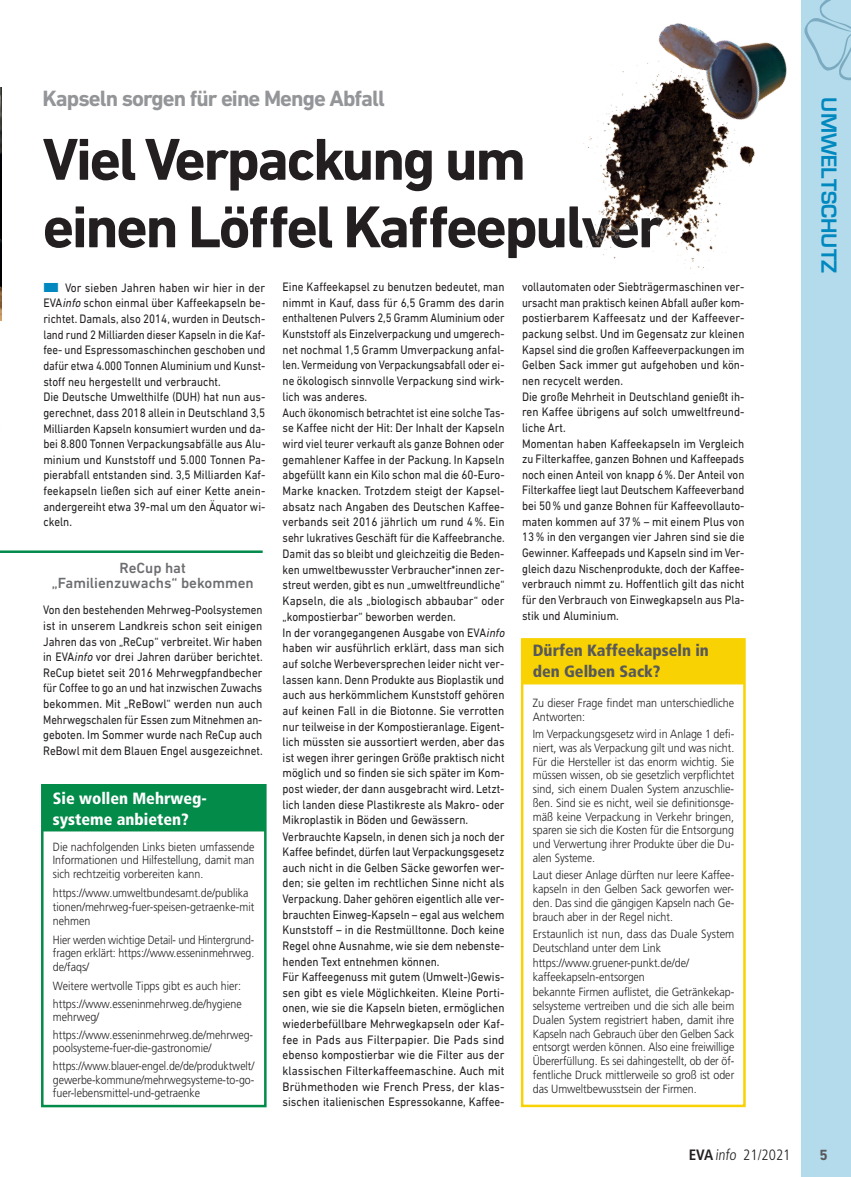
<style>
.page{position:relative;width:851px;height:1177px;background:#fff}
.page>*{position:absolute;margin:0;border:0;box-sizing:border-box;transform-origin:0 0}
.t1{font:700 60px/67.5px "DIN Next LT Pro";letter-spacing:-.04em;color:#231f20}
.t2{font:700 22.5px "DIN Next LT Pro";letter-spacing:-.04em;color:#939598}
.t3{font:700 22.5px "Eurostile";color:#0088bf}
.t4{font:900 condensed 16.25px/20.9px "Frutiger";color:#57585a}
.t5{font:900 condensed 16.25px/20.9px "Frutiger";color:#fff}
.t6{font:500 15px/15px "DIN Next LT Pro";color:#6c6d70;text-align:center}
.t7{font:300 condensed 15px "Frutiger";color:#231f20}
.t8{font:700 15px "DIN Next LT Pro";color:#57585a}
.t9{font:12.5px/15.6px "DIN Next LT Pro";color:#231f20;scale:.9 1}
.t10{font:12.5px/15.6px "DIN Next LT Pro";color:#231f20;scale:.92 1}
.t11{font:12.5px/15.6px "DIN Next LT Pro";color:#231f20;text-align:justify;scale:.89 1}
.t12{font:300 11.88px/13.8px "Frutiger";color:#231f20;scale:.9 1}
.t13{font:300 11.88px/13.8px "Frutiger";color:#231f20;text-align:justify;scale:.87 1}
.t14{font:300 11.88px/13.8px "Frutiger";color:#231f20;scale:.89 1}
.t15{font:300 11.88px/13.8px "Frutiger";color:#231f20;scale:.92 1}
.s1{color:#0088bf}
.s2{font-style:italic}
.s3{font-weight:700}
</style>
<div class="page">
<div style="left:801px;top:0;width:49px;height:1176px;background:#b3dbeb"></div>
<img style="left:0;top:88px;width:2px;height:232px">
<div style="left:42px;top:785px;width:223px;height:25px;background:#038b4a"></div>
<div style="left:42px;top:806px;width:223px;height:25px;background:#038b4a"></div>
<hr style="left:0;top:550px;width:263px;height:3px;background:#038b4a">
<img style="left:583px;top:0;width:248px;height:289px">
<div style="left:41px;top:784px;width:225px;height:323px;border:2px solid #038b4a"></div>
<div style="left:522px;top:638px;width:222px;height:25px;background:#f8d202"></div>
<div style="left:522px;top:659px;width:222px;height:25px;background:#f8d202"></div>
<div style="left:521px;top:638px;width:224px;height:469px;border:2px solid #f8d202"></div>
<h2 class="t2" style="left:43px;top:85px;width:344px">Kapseln sorgen für eine Menge Abfall</h2>
<h1 class="t1" style="left:43px;top:125px;width:622px">Viel Verpackung um einen Löffel Kaffeepulver</h1>
<p class="t9" style="left:522px;top:279px;width:248px">vollautomaten oder Siebträgermaschinen ver&shy;ursacht man praktisch keinen Abfall außer kom&shy;postierbarem Kaffeesatz und der Kaffeever&shy;packung selbst. Und im Gegensatz zur kleinen Kapsel sind die großen Kaffeeverpackungen im Gelben Sack immer gut aufgehoben und kön&shy;nen recycelt werden.<br>Die große Mehrheit in Deutschland genießt ih&shy;ren Kaffee übrigens auf solch umweltfreund&shy;liche Art.<br>Momentan haben Kaffeekapseln im Vergleich zu Filterkaffee, ganzen Bohnen und Kaffeepads noch einen Anteil von knapp 6%. Der Anteil von Filterkaffee liegt laut Deutschem Kaffeeverband bei 50% und ganze Bohnen für Kaffeevollauto&shy;maten kommen auf 37% – mit einem Plus von 13% in den vergangen vier Jahren sind sie die Gewinner. Kaffeepads und Kapseln sind im Ver&shy;gleich dazu Nischenprodukte, doch der Kaffee&shy;verbrauch nimmt zu. Hoffentlich gilt das nicht für den Verbrauch von Einwegkapseln aus Pla&shy;stik und Aluminium.</p>
<h3 class="t4" style="left:532px;top:639px;width:178px">Dürfen Kaffeekapseln in den Gelben Sack?</h3>
<p class="t12" style="left:532px;top:696px;width:225px">Zu dieser Frage findet man unterschiedliche<br>Antworten:</p>
<p class="t12" style="left:532px;top:727px;width:225px;text-align:justify">Im Verpackungsgesetz wird in Anlage 1 defi&shy;niert, was als Verpackung gilt und was nicht.<br>Für die Hersteller ist das enorm wichtig. Sie müssen wissen, ob sie gesetzlich verpflichtet sind, sich einem Dualen System anzuschlie&shy;ßen. Sind sie es nicht, weil sie definitionsge&shy;mäß keine Verpackung in Verkehr bringen, sparen sie sich die Kosten für die Entsorgung und Verwertung ihrer Produkte über die Du&shy;alen Systeme.</p>
<p class="t12" style="left:532px;top:868px;width:225px;text-align:justify">Laut dieser Anlage dürften nur leere Kaffee&shy;kapseln in den Gelben Sack geworfen wer&shy;den. Das sind die gängigen Kapseln nach Ge&shy;brauch aber in der Regel nicht.</p>
<p class="t15" style="left:532px;top:926px;width:220px">Erstaunlich ist nun, dass das Duale System<br>Deutschland unter dem Link</p>
<p class="t12" style="left:532px;top:956px;width:175px">https://www.gruener-punkt.de/de/ kaffeekapseln-entsorgen</p>
<p class="t12" style="left:532px;top:985px;width:225px;text-align:justify">bekannte Firmen auflistet, die Getränkekap&shy;selsysteme vertreiben und die sich alle beim Dualen System registriert haben, damit ihre Kapseln nach Gebrauch über den Gelben Sack entsorgt werden können. Also eine freiwillige Übererfüllung. Es sei dahingestellt, ob der öf&shy;fentliche Druck mittlerweile so groß ist oder das Umweltbewusstsein der Firmen.</p>
<p class="t10" style="left:43px;top:279px;width:243px"><span class="s1">■</span> Vor sieben Jahren haben wir hier in der EVA<span class="s2">info</span> schon einmal über Kaffeekapseln be&shy;richtet. Damals, also 2014, wurden in Deutsch&shy;land rund 2 Milliarden dieser Kapseln in die Kaf&shy;fee- und Espressomaschinchen geschoben und dafür etwa 4.000 Tonnen Aluminium und Kunst&shy;stoff neu hergestellt und verbraucht.<br>Die Deutsche Umwelthilfe (DUH) hat nun aus&shy;gerechnet, dass 2018 allein in Deutschland 3,5<br>Milliarden Kapseln konsumiert wurden und da&shy;bei 8.800 Tonnen Verpackungsabfälle aus Alu&shy;minium und Kunststoff und 5.000 Tonnen Pa&shy;pierabfall entstanden sind. 3,5 Milliarden Kaf&shy;feekapseln ließen sich auf einer Kette anein&shy;andergereiht etwa 39-mal um den Äquator wi&shy;ckeln.</p>
<p class="t9" style="left:282px;top:279px;width:251px">Eine Kaffeekapsel zu benutzen bedeutet, man nimmt in Kauf, dass für 6,5 Gramm des darin enthaltenen Pulvers 2,5 Gramm Aluminium oder Kunststoff als Einzelverpackung und umgerech&shy;net nochmal 1,5 Gramm Umverpackung anfal&shy;len. Vermeidung von Verpackungsabfall oder ei&shy;ne ökologisch sinnvolle Verpackung sind wirk&shy;lich was anderes.<br>Auch ökonomisch betrachtet ist eine solche Tas&shy;se Kaffee nicht der Hit: Der Inhalt der Kapseln wird viel teurer verkauft als ganze Bohnen oder gemahlener Kaffee in der Packung. In Kapseln abgefüllt kann ein Kilo schon mal die 60-Euro-Marke knacken. Trotzdem steigt der Kapsel&shy;absatz nach Angaben des Deutschen Kaffee&shy;verbands seit 2016 jährlich um rund 4%. Ein sehr lukratives Geschäft für die Kaffeebranche.<br>Damit das so bleibt und gleichzeitig die Beden&shy;ken umweltbewusster Verbraucher*innen zer&shy;streut werden, gibt es nun „umweltfreundliche“ Kapseln, die als „biologisch abbaubar“ oder „kompostierbar“ beworben werden.<br>In der vorangegangenen Ausgabe von EVA<span class="s2">info </span>haben wir ausführlich erklärt, dass man sich auf solche Werbeversprechen leider nicht ver&shy;lassen kann. Denn Produkte aus Bioplastik und auch aus herkömmlichem Kunststoff gehören auf keinen Fall in die Biotonne. Sie verrotten nur teilweise in der Kompostieranlage. Eigent&shy;lich müssten sie aussortiert werden, aber das ist wegen ihrer geringen Größe praktisch nicht möglich und so finden sie sich später im Kom&shy;post wieder, der dann ausgebracht wird. Letzt&shy;lich landen diese Plastikreste als Makro- oder Mikroplastik in Böden und Gewässern.<br>Verbrauchte Kapseln, in denen sich ja noch der Kaffee befindet, dürfen laut Verpackungsgesetz auch nicht in die Gelben Säcke geworfen wer&shy;den; sie gelten im rechtlichen Sinne nicht als Verpackung. Daher gehören eigentlich alle ver&shy;brauchten Einweg-Kapseln – egal aus welchem Kunststoff – in die Restmülltonne. Doch keine Regel ohne Ausnahme, wie sie dem nebenste&shy;henden Text entnehmen können.<br>Für Kaffeegenuss mit gutem (Umwelt-)Gewis&shy;sen gibt es viele Möglichkeiten. Kleine Porti&shy;onen, wie sie die Kapseln bieten, ermöglichen wiederbefüllbare Mehrwegkapseln oder Kaf&shy;fee in Pads aus Filterpapier. Die Pads sind ebenso kompostierbar wie die Filter aus der klassischen Filterkaffeemaschine. Auch mit Brühmethoden wie French Press, der klas&shy;sischen italienischen Espressokanne, Kaffee-</p>
<p class="t6" style="left:52px;top:560px;width:203px">ReCup hat<br>„Familienzuwachs“ bekommen</p>
<p class="t11" style="left:43px;top:602px;width:248px">Von den bestehenden Mehrweg-Poolsystemen ist in unserem Landkreis schon seit einigen Jahren das von „ReCup“ verbreitet. Wir haben in EVA<span class="s2">info</span> vor drei Jahren darüber berichtet.<br>ReCup bietet seit 2016 Mehrwegpfandbecher für Coffee to go an und hat inzwischen Zuwachs bekommen. Mit „ReBowl“ werden nun auch Mehrwegschalen für Essen zum Mitnehmen an&shy;geboten. Im Sommer wurde nach ReCup auch ReBowl mit dem Blauen Engel ausgezeichnet.</p>
<h3 class="t5" style="left:53px;top:788px;width:155px">Sie wollen Mehrweg&shy;systeme anbieten?</h3>
<p class="t12" style="left:53px;top:839px;width:225px;text-align:justify">Die nachfolgenden Links bieten umfassende Informationen und Hilfestellung, damit man sich rechtzeitig vorbereiten kann.</p>
<p class="t12" style="left:53px;top:886px;width:225px">https://www.umweltbundesamt.de/publika tionen/mehrweg-fuer-speisen-getraenke-mit nehmen</p>
<p class="t13" style="left:53px;top:932px;width:233px">Hier werden wichtige Detail- und Hintergrund&shy;fragen erklärt: https://www.esseninmehrweg. de/faqs/</p>
<p class="t12" style="left:53px;top:977px;width:211px;line-height:17.2px">Weitere wertvolle Tipps gibt es auch hier: https://www.esseninmehrweg.de/hygiene</p>
<p class="t12" style="left:53px;top:1008px;width:224px;line-height:17.2px">mehrweg/ https://www.esseninmehrweg.de/mehrweg-</p>
<p class="t12" style="left:53px;top:1039px;width:225px;line-height:17.2px">poolsysteme-fuer-die-gastronomie/ https://www.blauer-engel.de/de/produktwelt/</p>
<p class="t14" style="left:53px;top:1072px;width:228px">gewerbe-kommune/mehrwegsysteme-to-go&shy;fuer-lebensmittel-und-getraenke</p>
<h2 class="t3" style="left:840px;top:97px;width:177px;rotate:90deg">UMWELTSCHUTZ</h2>
<p class="t7" style="left:688px;top:1146px;width:103px"><span class="s3">EVA</span>info 21/2021</p>
<p class="t8" style="left:819px;top:1146px;width:10px">5</p>
</div>
